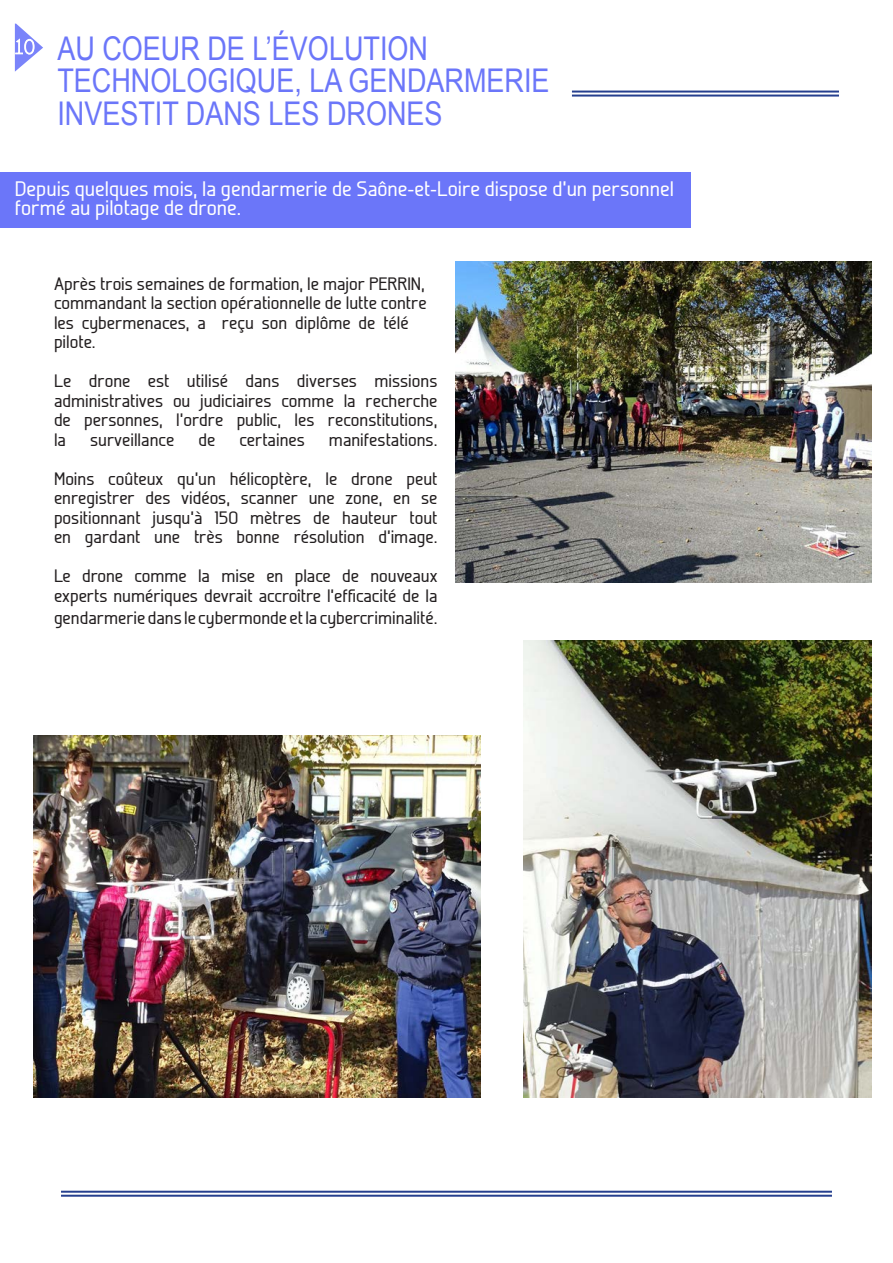
<style>
.page{position:relative;width:893px;height:1263px;background:#fff}
.page>*{position:absolute;margin:0;border:0;box-sizing:border-box;transform-origin:0 0}
.t1{font:32.7px/32.4px "Arial";color:#6b76f9;scale:.83 1}
.t2{font:500 21px/19.5px "Galette";color:#fff}
.t3{font:500 18px/19.5px "Galette";color:#231f20}
</style>
<div class="page">
<div style="left:0;top:172px;width:690px;height:56px;background:#6b76f9"></div>
<hr style="left:61px;top:1191px;width:771px;height:2px;background:#253f8e">
<hr style="left:61px;top:1195px;width:771px;height:2px;background:#253f8e">
<hr style="left:572px;top:91px;width:267px;height:2px;background:#253f8e">
<hr style="left:572px;top:95px;width:267px;height:2px;background:#253f8e">
<svg style="left:15px;top:24px;width:28px;height:48px"></svg>
<img style="left:33px;top:736px;width:447px;height:361px">
<img style="left:455px;top:261px;width:417px;height:322px">
<img style="left:523px;top:640px;width:349px;height:457px">
<p class="t1" style="left:57px;top:33px;width:594px">AU COEUR DE L’ÉVOLUTION<br>TECHNOLOGIQUE, LA GENDARMERIE<br>INVESTIT DANS LES DRONES</p>
<p class="t2" style="left:15px;top:178px;width:661px">Depuis quelques mois, la gendarmerie de Saône-et-Loire dispose d’un personnel formé au pilotage de drone.</p>
<p class="t3" style="left:54px;top:274px;width:374px">Après trois semaines de formation, le major PERRIN, commandant la section opérationnelle de lutte contre les cybermenaces, a reçu son diplôme de télé pilote.</p>
<p class="t3" style="left:54px;top:371px;width:385px;text-align:justify">Le drone est utilisé dans diverses missions administratives ou judiciaires comme la recherche de personnes, l’ordre public, les reconstitutions, la</p>
<p class="t3" style="left:90px;top:430px;width:86px">surveillance</p>
<p class="t3" style="left:198px;top:430px;width:18px">de</p>
<p class="t3" style="left:239px;top:430px;width:67px">certaines</p>
<p class="t3" style="left:329px;top:430px;width:110px">manifestations.</p>
<p class="t3" style="left:54px;top:469px;width:385px;text-align:justify">Moins coûteux qu’un hélicoptère, le drone peut enregistrer des vidéos, scanner une zone, en se positionnant jusqu’à 150 mètres de hauteur tout en gardant une très bonne résolution d’image.</p>
<p class="t3" style="left:54px;top:566px;width:385px">Le drone comme la mise en place de nouveaux experts numériques devrait accroître l’efficacité de la</p>
<p class="t3" style="left:54px;top:607px;width:385px">gendarmerie dans le cybermonde et la cybercriminalité.</p>
</div>
